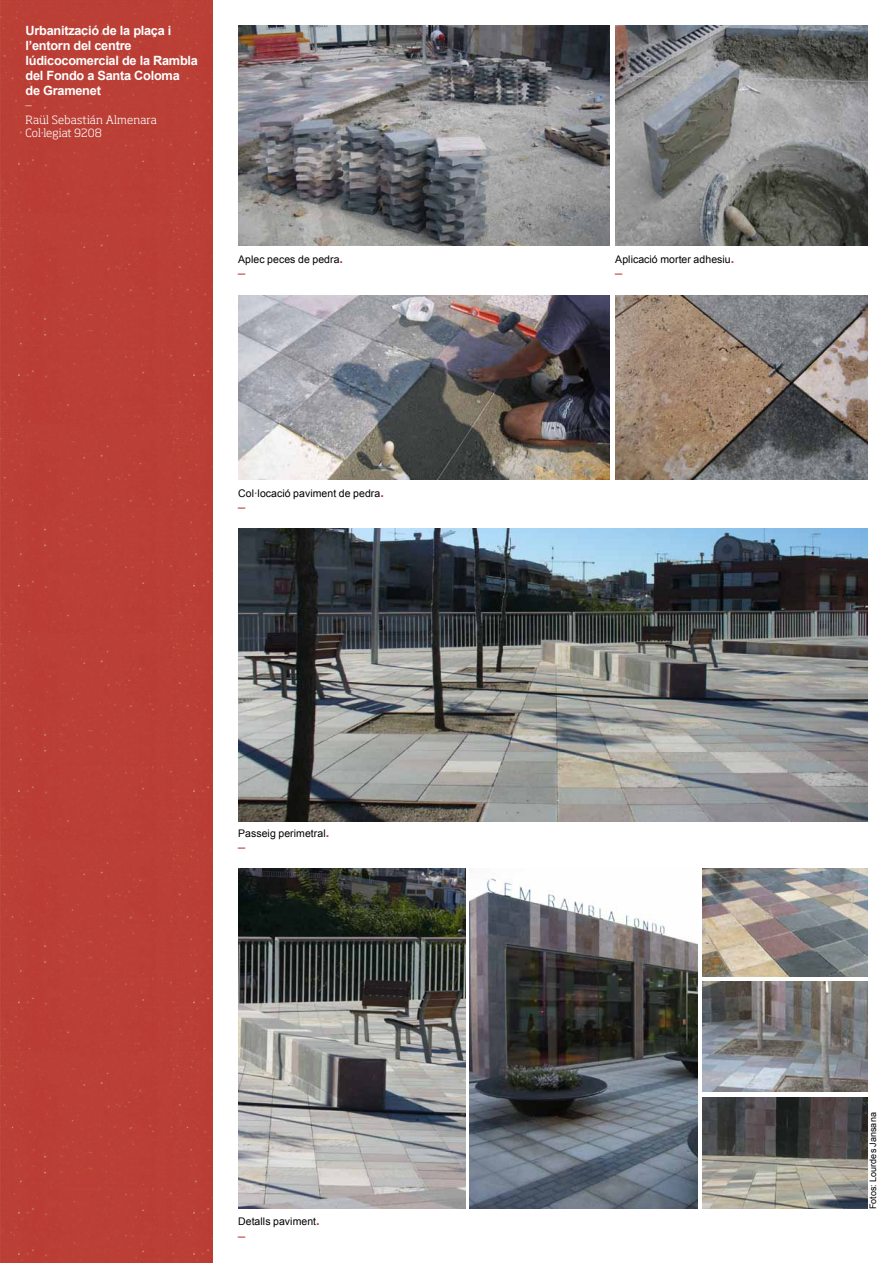
<style>
.page{position:relative;width:893px;height:1263px;background:#fff}
.page>*{position:absolute;margin:0;border:0;box-sizing:border-box;transform-origin:0 0}
.t1{font:700 12.75px/15px "Arial";letter-spacing:-.02em;color:#fff}
.t2{font:12.75px "Arial";color:#b93933}
.t3{font:300 11.25px/18.3px "Soho Std";letter-spacing:.01em;color:#fff}
.t4{font:10.5px "Arial";letter-spacing:.005em;color:#000}
.t5{font:9px "Arial";letter-spacing:.005em;color:#000}
.s1{font-weight:700;font-size:12.75px;color:#b93933}
</style>
<div class="page">
<div style="left:0;top:0;width:213px;height:1263px;background:#b93933"></div>
<img style="left:238px;top:529px;width:629px;height:292px">
<img style="left:238px;top:869px;width:228px;height:339px">
<img style="left:470px;top:878px;width:227px;height:330px">
<img style="left:703px;top:869px;width:164px;height:107px">
<img style="left:703px;top:981px;width:164px;height:111px">
<img style="left:702px;top:1097px;width:165px;height:112px">
<img style="left:238px;top:26px;width:372px;height:220px">
<img style="left:615px;top:26px;width:252px;height:220px">
<img style="left:238px;top:295px;width:372px;height:185px">
<img style="left:615px;top:295px;width:252px;height:185px">
<p class="t1" style="left:26px;top:23px;width:174px">Urbanització de la plaça i l’entorn del centre lúdicocomercial de la Rambla del Fondo a Santa Coloma<br>de Gramenet</p>
<p class="t3" style="left:26px;top:92px;width:133px">_<br>Raül Sebastián Almenara</p>
<p class="t3" style="left:26px;top:124px;width:78px">Col·legiat 9208</p>
<p class="t4" style="left:238px;top:252px;width:106px">Aplec peces de pedra<span class="s1">.</span></p>
<p class="t2" style="left:238px;top:259px;width:9px">_</p>
<p class="t4" style="left:238px;top:486px;width:147px">Col·locació paviment de pedra<span class="s1">.</span></p>
<p class="t2" style="left:238px;top:493px;width:9px">_</p>
<p class="t4" style="left:238px;top:826px;width:93px">Passeig perimetral<span class="s1">.</span></p>
<p class="t2" style="left:238px;top:833px;width:9px">_</p>
<p class="t4" style="left:238px;top:1215px;width:83px">Detalls paviment<span class="s1">.</span></p>
<p class="t2" style="left:238px;top:1222px;width:9px">_</p>
<p class="t4" style="left:615px;top:252px;width:121px">Aplicació morter adhesiu<span class="s1">.</span></p>
<p class="t2" style="left:615px;top:259px;width:9px">_</p>
<p class="t5" style="left:867px;top:1209px;width:98px;rotate:-90deg">Fotos: Lourdes Jansana</p>
</div>
